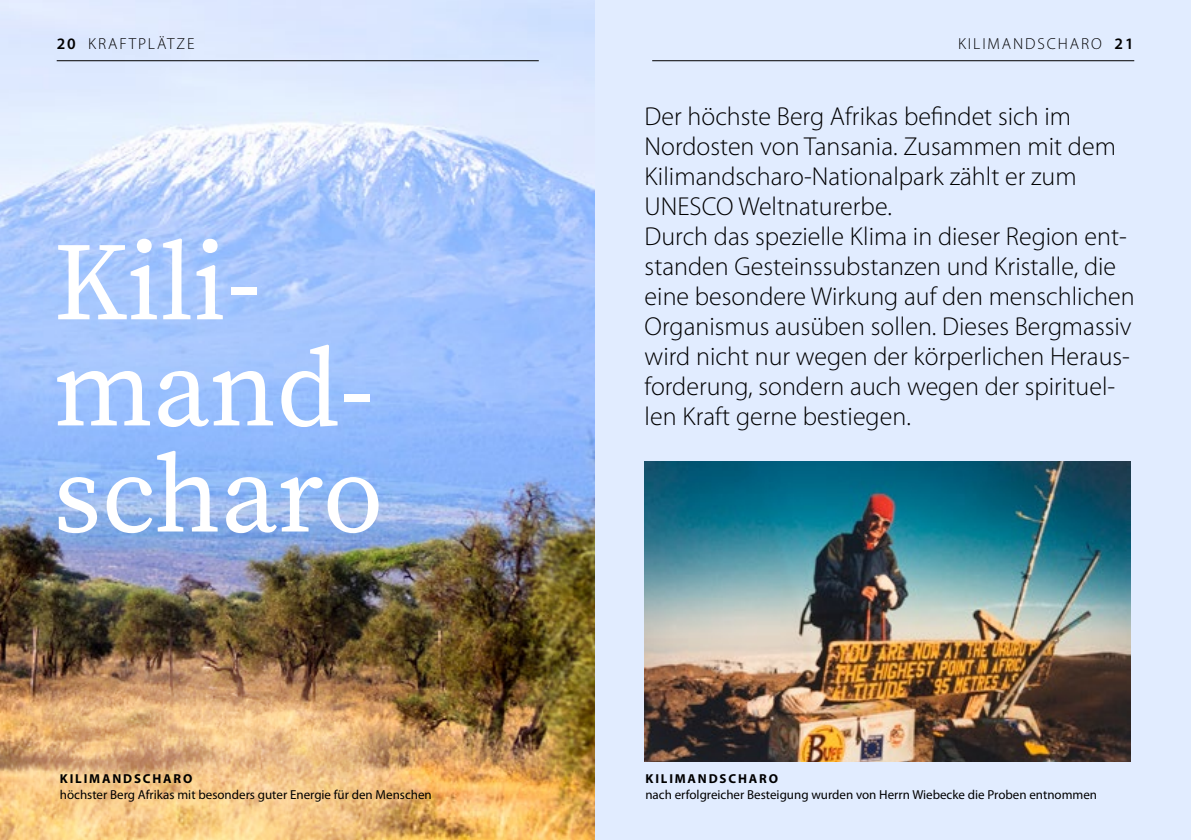
<style>
.page{position:relative;width:1191px;height:840px;background:#fff}
.page>*{position:absolute;margin:0;border:0;box-sizing:border-box;transform-origin:0 0}
.t1{font:110.8px/106px "Source Serif Pro";color:#fff}
.t2{font:300 26px/30px "Myriad Pro";color:#000}
.t3{font:300 16px "Myriad Pro";letter-spacing:.12em;color:#000}
.t4{font:13px "Myriad Pro";color:#000}
.t5{font:700 13px "Myriad Pro";letter-spacing:.14em;color:#000}
.s1{font-weight:600}
</style>
<div class="page">
<img style="left:0;top:0;width:595px;height:839px">
<div style="left:595px;top:0;width:596px;height:839px;background:#e1ecff"></div>
<hr style="left:652px;top:60px;width:482px;height:1px;background:#000">
<hr style="left:57px;top:60px;width:482px;height:1px;background:#000">
<img style="left:644px;top:461px;width:486px;height:299px">
<img style="left:0;top:644px;width:431px;height:195px">
<p class="t3" style="left:57px;top:34px;width:139px"><span class="s1">20</span> KRAFTPLÄTZE</p>
<h1 class="t1" style="left:53px;top:234px;width:332px">Kili&shy;mand&shy;scharo</h1>
<p class="t5" style="left:60px;top:769px;width:134px">KILIMANDSCHARO</p>
<p class="t4" style="left:60px;top:786px;width:373px">höchster Berg Afrikas mit besonders guter Energie für den Menschen</p>
<p class="t3" style="left:958px;top:34px;width:177px">KILIMANDSCHARO <span class="s1">21</span></p>
<p class="t2" style="left:644px;top:101px;width:491px">Der höchste Berg Afrikas befindet sich im Nordosten von Tansania. Zusammen mit dem Kilimandscharo-Nationalpark zählt er zum UNESCO Weltnaturerbe.<br>Durch das spezielle Klima in dieser Region ent&shy;standen Gesteinssubstanzen und Kristalle, die eine besondere Wirkung auf den menschlichen Organismus ausüben sollen. Dieses Bergmassiv wird nicht nur wegen der körperlichen Heraus&shy;forderung, sondern auch wegen der spirituel&shy;len Kraft gerne bestiegen.</p>
<p class="t5" style="left:645px;top:769px;width:134px">KILIMANDSCHARO</p>
<p class="t4" style="left:645px;top:786px;width:453px">nach erfolgreicher Besteigung wurden von Herrn Wiebecke die Proben entnommen</p>
</div>
